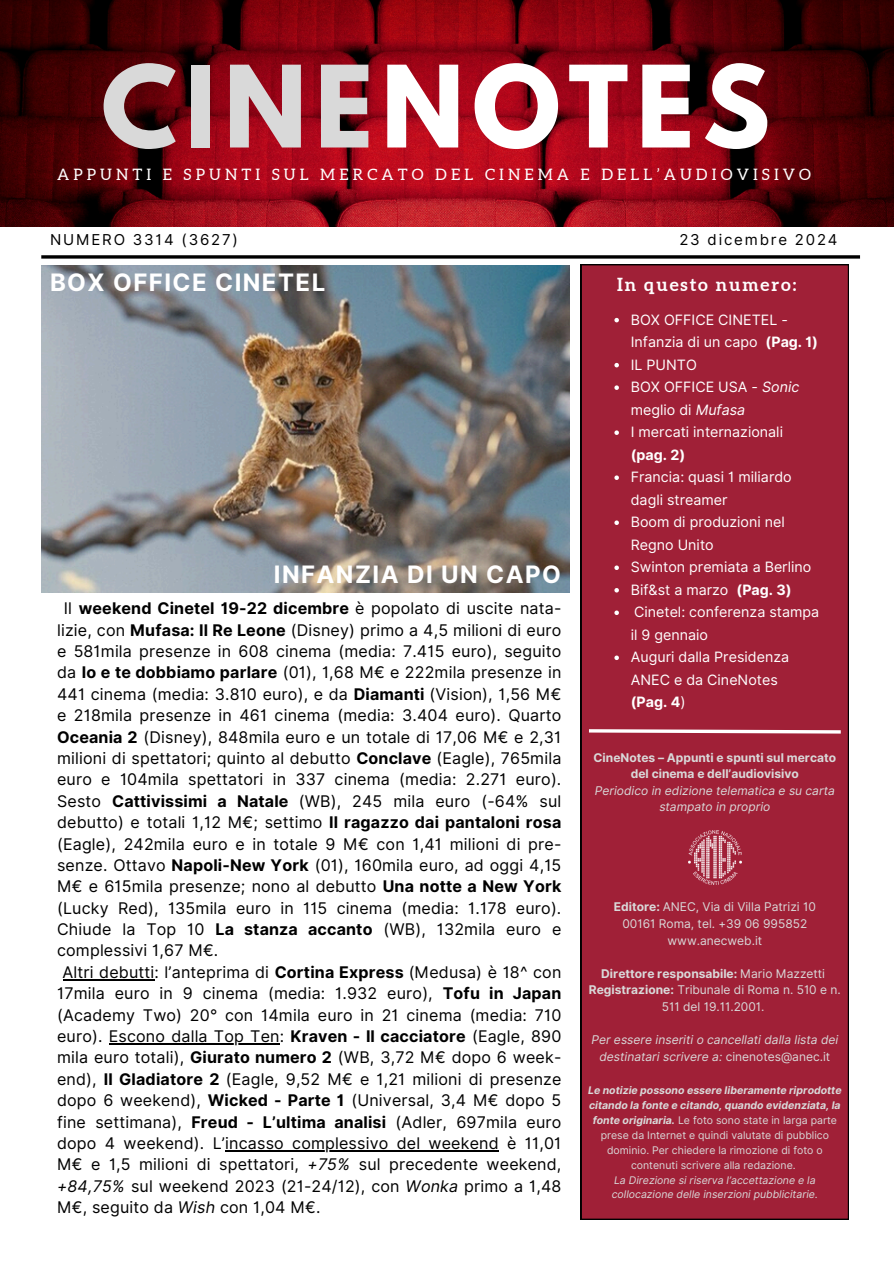
<style>
.page{position:relative;width:894px;height:1264px;background:#fff}
.page>*{position:absolute;margin:0;border:0;box-sizing:border-box;transform-origin:0 0}
.t1{font:700 100.35px "League Spartan";letter-spacing:.08em;color:#fff}
.t2{font:700 24px "Inter";letter-spacing:.06em;color:#fff}
.t3{font:700 18px "Aleo";letter-spacing:.105em;color:#fff}
.t4{font:16.05px/21.3px "Inter";letter-spacing:.01em;color:#000;text-align:justify}
.t5{font:700 16.05px "Inter";letter-spacing:.01em;color:#000}
.t6{font:15.75px "Aleo";letter-spacing:.26em;color:#fff}
.t7{font:15px "Inter";letter-spacing:.12em;color:#000}
.t8{font:14.25px/22.5px "Inter";color:#fff}
.t9{font:italic 12px/16.6px "Inter";color:#d9d9d9;text-align:center}
.t10{font:12px/16.6px "Inter";color:#d9d9d9;text-align:center}
.t11{font:700 12px/16.6px "Inter";color:#d9d9d9;text-align:center}
.t12{font:10.5px/14.9px "Inter";color:#d9d9d9;text-align:center}
.t13{font:italic 10.5px/14.9px "Inter";color:#d9d9d9}
.s1{color:#d9d9d9}
.s2{font-weight:400}
.s3{font-weight:700}
.s4{font-style:italic}
.s5{font-style:normal}
.s6{font-weight:700;font-style:italic}
</style>
<div class="page">
<div style="left:580px;top:264px;width:268px;height:955px;background:#a02037"></div>
<hr style="left:41px;top:255px;width:818px;height:3px;background:#000">
<svg style="left:585px;top:727px;width:258px;height:8px"></svg>
<img style="left:0;top:0;width:893px;height:226px">
<img style="left:688px;top:831px;width:53px;height:54px">
<img style="left:41px;top:265px;width:528px;height:328px">
<svg style="left:614px;top:318px;width:4px;height:4px"></svg>
<svg style="left:614px;top:363px;width:4px;height:4px"></svg>
<svg style="left:614px;top:385px;width:4px;height:5px"></svg>
<svg style="left:614px;top:430px;width:4px;height:5px"></svg>
<svg style="left:614px;top:475px;width:4px;height:5px"></svg>
<svg style="left:614px;top:520px;width:4px;height:5px"></svg>
<svg style="left:614px;top:565px;width:4px;height:5px"></svg>
<svg style="left:614px;top:588px;width:4px;height:4px"></svg>
<svg style="left:614px;top:610px;width:4px;height:5px"></svg>
<svg style="left:614px;top:655px;width:4px;height:5px"></svg>
<hr style="left:63px;top:978px;width:91px;height:2px;background:#000">
<hr style="left:109px;top:1043px;width:171px;height:1px;background:#000">
<hr style="left:229px;top:1149px;width:269px;height:2px;background:#000">
<p class="t1" style="left:101px;top:57px;width:670px"><span class="s1">CINE</span>NOTES</p>
<p class="t6" style="left:57px;top:165px;width:755px">APPUNTI E SPUNTI SUL MERCATO DEL CINEMA E DELL’AUDIOVISIVO</p>
<p class="t7" style="left:50px;top:231px;width:189px">NUMERO 3314 (3627)</p>
<p class="t7" style="left:679px;top:231px;width:159px">23 dicembre 2024</p>
<p class="t2" style="left:50px;top:267px;width:277px">BOX OFFICE CINETEL</p>
<p class="t2" style="left:274px;top:559px;width:288px">INFANZIA DI UN CAPO</p>
<p class="t5" style="left:64px;top:599px;width:499px"><span class="s2">Il</span> weekend Cinetel 19-22 dicembre <span class="s2">è popolato di uscite nata-</span></p>
<p class="t4" style="left:57px;top:619px;width:505px">lizie, con <span class="s3">Mufasa: Il Re Leone</span> (Disney) primo a 4,5 milioni di euro</p>
<p class="t4" style="left:57px;top:640px;width:505px">e 581mila presenze in 608 cinema (media: 7.415 euro), seguito</p>
<p class="t4" style="left:57px;top:662px;width:505px">da <span class="s3">Io e te dobbiamo parlare</span> (01), 1,68 M€ e 222mila presenze in</p>
<p class="t4" style="left:57px;top:683px;width:505px">441 cinema (media: 3.810 euro), e da <span class="s3">Diamanti</span> (Vision), 1,56 M€</p>
<p class="t4" style="left:57px;top:704px;width:505px">e 218mila presenze in 461 cinema (media: 3.404 euro). Quarto</p>
<p class="t4" style="left:57px;top:726px;width:505px"><span class="s3">Oceania 2</span> (Disney), 848mila euro e un totale di 17,06 M€ e 2,31</p>
<p class="t4" style="left:57px;top:747px;width:505px">milioni di spettatori; quinto al debutto <span class="s3">Conclave</span> (Eagle), 765mila</p>
<p class="t4" style="left:57px;top:768px;width:505px">euro e 104mila spettatori in 337 cinema (media: 2.271 euro).</p>
<p class="t4" style="left:57px;top:790px;width:505px">Sesto <span class="s3">Cattivissimi a Natale</span> (WB), 245 mila euro (-64% sul</p>
<p class="t4" style="left:57px;top:811px;width:505px">debutto) e totali 1,12 M€; settimo <span class="s3">Il ragazzo dai pantaloni rosa</span></p>
<p class="t4" style="left:57px;top:833px;width:505px">(Eagle), 242mila euro e in totale 9 M€ con 1,41 milioni di pre-</p>
<p class="t4" style="left:57px;top:854px;width:505px">senze. Ottavo <span class="s3">Napoli-New York</span> (01), 160mila euro, ad oggi 4,15</p>
<p class="t4" style="left:57px;top:875px;width:505px">M€ e 615mila presenze; nono al debutto <span class="s3">Una notte a New York</span></p>
<p class="t4" style="left:57px;top:897px;width:505px">(Lucky Red), 135mila euro in 115 cinema (media: 1.178 euro).</p>
<p class="t4" style="left:57px;top:918px;width:505px">Chiude la Top 10 <span class="s3">La stanza accanto</span> (WB), 132mila euro e</p>
<p class="t4" style="left:57px;top:939px;width:163px">complessivi 1,67 M€.</p>
<p class="t4" style="left:63px;top:961px;width:500px">Altri debutti: l’anteprima di <span class="s3">Cortina Express</span> (Medusa) è 18^ con</p>
<p class="t4" style="left:57px;top:982px;width:505px">17mila euro in 9 cinema (media: 1.932 euro), <span class="s3">Tofu in Japan</span></p>
<p class="t4" style="left:57px;top:1004px;width:505px">(Academy Two) 20° con 14mila euro in 21 cinema (media: 710</p>
<p class="t4" style="left:57px;top:1025px;width:505px">euro). Escono dalla Top Ten: <span class="s3">Kraven - Il cacciatore</span> (Eagle, 890</p>
<p class="t4" style="left:57px;top:1046px;width:505px">mila euro totali), <span class="s3">Giurato numero 2</span> (WB, 3,72 M€ dopo 6 week&shy;end), <span class="s3">Il Gladiatore 2</span> (Eagle, 9,52 M€ e 1,21 milioni di presenze dopo 6 weekend), <span class="s3">Wicked - Parte 1</span> (Universal, 3,4 M€ dopo 5 fine settimana), <span class="s3">Freud - L’ultima analisi</span> (Adler, 697mila euro dopo 4 weekend). L’incasso complessivo del weekend è 11,01</p>
<p class="t4" style="left:57px;top:1153px;width:505px">M€ e 1,5 milioni di spettatori, <span class="s4">+75%</span> sul precedente weekend, <span class="s4">+84,75%</span> sul weekend 2023 (21-24/12), con <span class="s4">Wonka</span> primo a 1,48<br>M€, seguito da <span class="s4">Wish</span> con 1,04 M€.</p>
<p class="t3" style="left:617px;top:274px;width:180px">In questo numero:</p>
<p class="t8" style="left:630px;top:308px;width:189px">BOX OFFICE CINETEL -<br>Infanzia di un capo <span class="s3">(Pag. 1)</span></p>
<p class="t8" style="left:630px;top:353px;width:68px">IL PUNTO</p>
<p class="t8" style="left:630px;top:376px;width:170px">BOX OFFICE USA - <span class="s4">Sonic </span>meglio di <span class="s4">Mufasa</span></p>
<p class="t8" style="left:630px;top:421px;width:154px">I mercati internazionali <span class="s3">(pag. 2)</span></p>
<p class="t8" style="left:630px;top:466px;width:162px">Francia: quasi 1 miliardo dagli streamer</p>
<p class="t8" style="left:630px;top:511px;width:155px">Boom di produzioni nel<br>Regno Unito</p>
<p class="t8" style="left:630px;top:556px;width:182px">Swinton premiata a Berlino</p>
<p class="t8" style="left:630px;top:578px;width:162px">Bif&amp;st a marzo <span class="s3">(Pag. 3)</span></p>
<p class="t8" style="left:630px;top:601px;width:190px">Cinetel: conferenza stampa il 9 gennaio</p>
<p class="t8" style="left:630px;top:646px;width:160px">Auguri dalla Presidenza<br>ANEC e da CineNotes <span class="s3">(Pag. 4</span>)</p>
<p class="t11" style="left:593px;top:749px;width:244px">CineNotes – Appunti e spunti sul mercato del cinema e dell’audiovisivo</p>
<h1 class="t9" style="left:594px;top:782px;width:241px">Periodico in edizione telematica e su carta stampato in proprio</h1>
<h4 class="t10" style="left:613px;top:898px;width:203px"><span class="s3">Editore:</span> ANEC, Via di Villa Patrizi 10</h4>
<h5 class="t10" style="left:622px;top:915px;width:186px">00161 Roma, tel. +39 06 995852</h5>
<p class="t10" style="left:667px;top:931px;width:96px">www.anecweb.it</p>
<h3 class="t11" style="left:601px;top:965px;width:225px">Direttore responsabile: <span class="s2">Mario Mazzetti</span></h3>
<p class="t10" style="left:588px;top:981px;width:253px"><span class="s3">Registrazione:</span> Tribunale di Roma n. 510 e n.<br>511 del 19.11.2001.</p>
<p class="t9" style="left:591px;top:1031px;width:248px">Per essere inseriti o cancellati dalla lista dei destinatari scrivere a: <span class="s5">cinenotes@anec.it</span></p>
<p class="t12" style="left:588px;top:1082px;width:255px"><span class="s6">Le notizie possono essere liberamente riprodotte citando la fonte e citando, quando evidenziata, la fonte originaria.</span> Le foto sono state in larga parte prese da Internet e quindi valutate di pubblico dominio. Per chiedere la rimozione di foto o contenuti scrivere alla redazione.</p>
<p class="t13" style="left:611px;top:1172px;width:207px">La Direzione si riserva l’accettazione e la collocazione delle inserzioni pubblicitarie.</p>
</div>
